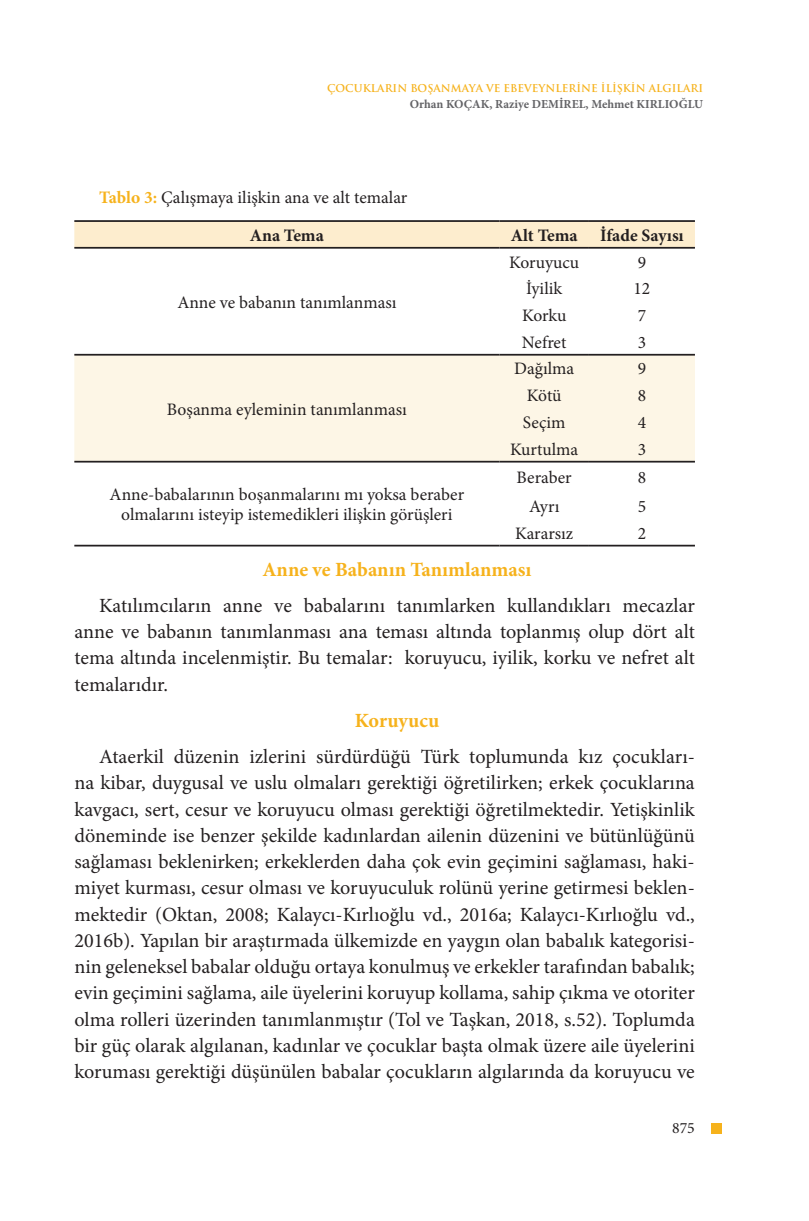
<style>
.page{position:relative;width:809px;height:1221px;background:#fff}
.page>*{position:absolute;margin:0;border:0;box-sizing:border-box;transform-origin:0 0}
.t1{font:20.12px/26.2px "Minion Pro";color:#231f20;text-align:justify}
.t2{font:700 20.12px "Minion Pro";color:#f6b21c}
.t3{font:17.5px/37.4px "Minion Pro";color:#231f20}
.t4{font:700 17.5px "Minion Pro";color:#231f20}
.t5{font:15.75px "Minion Pro";color:#231f20}
.t6{font:700 12.25px "Minion Pro";color:#636366}
.t7{font:700 10.5px "Trajan Pro";color:#f6b21c}
.s1{font-weight:700;color:#f6b21c}
.s2{font-weight:700}
</style>
<div class="page">
<div style="left:710px;top:1122px;width:11px;height:11px;background:#f6b21c"></div>
<div style="left:74px;top:222px;width:621px;height:25px;background:#fdedce"></div>
<div style="left:74px;top:355px;width:621px;height:106px;background:#fdf6e6"></div>
<hr style="left:74px;top:354px;width:425px;height:1px;background:#231f20">
<hr style="left:74px;top:461px;width:425px;height:1px;background:#231f20">
<hr style="left:74px;top:544px;width:425px;height:2px;background:#231f20">
<hr style="left:499px;top:544px;width:90px;height:2px;background:#231f20">
<hr style="left:589px;top:544px;width:106px;height:2px;background:#231f20">
<hr style="left:74px;top:220px;width:425px;height:2px;background:#231f20">
<hr style="left:499px;top:220px;width:90px;height:2px;background:#231f20">
<hr style="left:589px;top:220px;width:106px;height:2px;background:#231f20">
<hr style="left:74px;top:247px;width:425px;height:2px;background:#231f20">
<hr style="left:499px;top:247px;width:90px;height:2px;background:#231f20">
<hr style="left:589px;top:247px;width:106px;height:2px;background:#231f20">
<hr style="left:499px;top:354px;width:90px;height:1px;background:#231f20">
<hr style="left:589px;top:354px;width:106px;height:1px;background:#231f20">
<hr style="left:499px;top:461px;width:90px;height:1px;background:#231f20">
<hr style="left:589px;top:461px;width:106px;height:1px;background:#231f20">
<p class="t7" style="left:327px;top:81px;width:377px">ÇOCUKLARIN BOŞANMAYA ve EBEVEYNLERİNE İLİŞKİN ALGILARI</p>
<p class="t6" style="left:410px;top:96px;width:295px">Orhan KOÇAK, Raziye DEMİREL, Mehmet KIRLIOĞLU</p>
<p class="t3" style="left:250px;top:179px;width:159px;text-indent:-151px"><span class="s1">Tablo 3:</span> Çalışmaya ilişkin ana ve alt temalar<br><span class="s2">Ana Tema</span></p>
<p class="t3" style="left:177px;top:283px;width:220px">Anne ve babanın tanımlanması</p>
<p class="t3" style="left:167px;top:390px;width:241px">Boşanma eyleminin tanımlanması</p>
<p class="t4" style="left:511px;top:223px;width:68px">Alt Tema</p>
<p class="t4" style="left:600px;top:223px;width:85px">İfade Sayısı</p>
<p class="t3" style="left:509px;top:243px;width:72px">Koruyucu</p>
<p class="t3" style="left:637px;top:243px;width:10px">9</p>
<p class="t3" style="left:526px;top:270px;width:38px">İyilik</p>
<p class="t3" style="left:633px;top:270px;width:18px">12</p>
<p class="t3" style="left:522px;top:297px;width:46px">Korku</p>
<p class="t3" style="left:637px;top:297px;width:10px">7</p>
<p class="t3" style="left:522px;top:323px;width:46px">Nefret</p>
<p class="t3" style="left:637px;top:323px;width:10px">3</p>
<p class="t3" style="left:514px;top:350px;width:62px">Dağılma</p>
<p class="t3" style="left:637px;top:350px;width:10px">9</p>
<p class="t3" style="left:527px;top:377px;width:36px">Kötü</p>
<p class="t3" style="left:637px;top:377px;width:10px">8</p>
<p class="t3" style="left:523px;top:403px;width:44px">Seçim</p>
<p class="t3" style="left:637px;top:403px;width:10px">4</p>
<p class="t3" style="left:510px;top:430px;width:69px">Kurtulma</p>
<p class="t3" style="left:637px;top:430px;width:10px">3</p>
<p class="t3" style="left:516px;top:459px;width:57px">Beraber</p>
<p class="t3" style="left:637px;top:459px;width:10px">8</p>
<p class="t3" style="left:529px;top:487px;width:32px">Ayrı</p>
<p class="t3" style="left:637px;top:487px;width:10px">5</p>
<p class="t3" style="left:515px;top:514px;width:59px">Kararsız</p>
<p class="t3" style="left:637px;top:514px;width:10px">2</p>
<p class="t2" style="left:262px;top:555px;width:270px">Anne ve Babanın Tanımlanması</p>
<p class="t1" style="left:74px;top:592px;width:622px;text-indent:25px">Katılımcıların anne ve babalarını tanımlarken kullandıkları mecazlar anne ve babanın tanımlanması ana teması altında toplanmış olup dört alt tema altında incelenmiştir. Bu temalar: koruyucu, iyilik, korku ve nefret alt temalarıdır.</p>
<p class="t2" style="left:355px;top:706px;width:86px">Koruyucu</p>
<p class="t1" style="left:74px;top:743px;width:622px;text-indent:25px">Ataerkil düzenin izlerini sürdürdüğü Türk toplumunda kız çocukları&shy;na kibar, duygusal ve uslu olmaları gerektiği öğretilirken; erkek çocuklarına kavgacı, sert, cesur ve koruyucu olması gerektiği öğretilmektedir. Yetişkinlik döneminde ise benzer şekilde kadınlardan ailenin düzenini ve bütünlüğünü sağlaması beklenirken; erkeklerden daha çok evin geçimini sağlaması, haki&shy;miyet kurması, cesur olması ve koruyuculuk rolünü yerine getirmesi beklen&shy;mektedir (Oktan, 2008; Kalaycı-Kırlıoğlu vd., 2016a; Kalaycı-Kırlıoğlu vd., 2016b). Yapılan bir araştırmada ülkemizde en yaygın olan babalık kategorisi&shy;nin geleneksel babalar olduğu ortaya konulmuş ve erkekler tarafından babalık; evin geçimini sağlama, aile üyelerini koruyup kollama, sahip çıkma ve otoriter olma rolleri üzerinden tanımlanmıştır (Tol ve Taşkan, 2018, s.52). Toplumda bir güç olarak algılanan, kadınlar ve çocuklar başta olmak üzere aile üyelerini koruması gerektiği düşünülen babalar çocukların algılarında da koruyucu ve</p>
<p class="t3" style="left:110px;top:485px;width:356px;line-height:19.2px;text-align:center">Anne-babalarının boşanmalarını mı yoksa beraber olmalarını isteyip istemedikleri ilişkin görüşleri</p>
<p class="t5" style="left:672px;top:1117px;width:24px">875</p>
</div>
